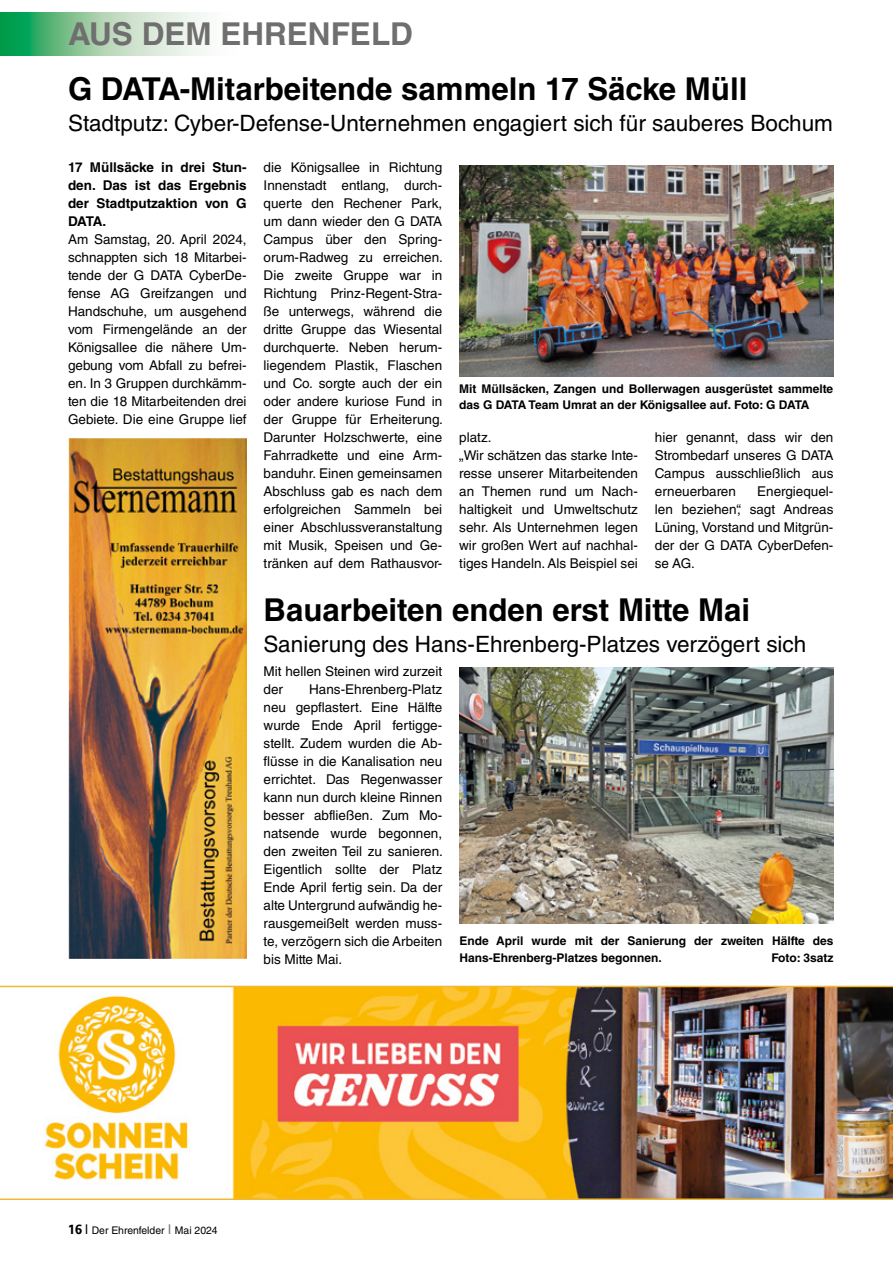
<style>
.page{position:relative;width:893px;height:1263px;background:#fff}
.page>*{position:absolute;margin:0;border:0;box-sizing:border-box;transform-origin:0 0}
.t1{font:700 31.5px "Helvetica LT Std";color:#000}
.t2{font:700 31.5px "Helvetica LT Std";color:#706f6f}
.t3{font:22.5px "Helvetica LT Std";color:#000}
.t4{font:13.5px/18px "Helvetica LT Std";color:#000;text-align:justify}
.t5{font:700 13.5px/18px "Helvetica LT Std";color:#000;text-align:justify}
.t6{font:700 12px/16.5px "Helvetica LT Std";color:#000}
.t7{font:10.5px "Helvetica LT Std";color:#000}
.s1{font-family:"Andale Sans";font-weight:700;font-size:13.5px}
.s2{font-size:13.5px}
.s3{font-size:13.5px;color:#706f6f}
</style>
<div class="page">
<img style="left:459px;top:166px;width:374px;height:211px">
<img style="left:459px;top:668px;width:374px;height:256px">
<svg style="left:0;top:13px;width:203px;height:42px;background:#93cea7"></svg>
<img style="left:0;top:986px;width:893px;height:214px">
<img style="left:68px;top:438px;width:179px;height:521px">
<h1 class="t2" style="left:68px;top:15px;width:346px">AUS DEM EHRENFELD</h1>
<h1 class="t1" style="left:68px;top:69px;width:681px">G DATA-Mitarbeitende sammeln 17 Säcke Müll</h1>
<h2 class="t3" style="left:68px;top:110px;width:766px">Stadtputz: Cyber-Defense-Unternehmen engagiert sich für sauberes Bochum</h2>
<p class="t5" style="left:68px;top:158px;width:180px">17 Müllsäcke in drei Stun&shy;den. Das ist das Ergebnis der Stadtputzaktion von G DATA.</p>
<p class="t4" style="left:68px;top:230px;width:180px">Am Samstag, 20. April 2024, schnappten sich 18 Mitarbei&shy;tende der G DATA CyberDe&shy;fense AG Greifzangen und Handschuhe, um ausgehend vom Firmengelände an der Königsallee die nähere Um&shy;gebung vom Abfall zu befrei&shy;en. In 3 Gruppen durchkämm&shy;ten die 18 Mitarbeitenden drei Gebiete. Die eine Gruppe lief</p>
<p class="t4" style="left:264px;top:158px;width:181px">die Königsallee in Richtung Innenstadt entlang, durch&shy;querte den Rechener Park, um dann wieder den G DATA Campus über den Spring&shy;orum-Radweg zu erreichen.<br>Die zweite Gruppe war in Richtung Prinz-Regent-Stra&shy;ße unterwegs, während die dritte Gruppe das Wiesental durchquerte. Neben herum&shy;liegendem Plastik, Flaschen und Co. sorgte auch der ein oder andere kuriose Fund in der Gruppe für Erheiterung.<br>Darunter Holzschwerte, eine Fahrradkette und eine Arm&shy;banduhr. Einen gemeinsamen Abschluss gab es nach dem erfolgreichen Sammeln bei einer Abschlussveranstaltung mit Musik, Speisen und Ge&shy;tränken auf dem Rathausvor-</p>
<p class="t6" style="left:459px;top:380px;width:376px">Mit Müllsäcken, Zangen und Bollerwagen ausgerüstet sammelte das G DATA Team Umrat an der Königsallee auf. Foto: G DATA</p>
<p class="t4" style="left:459px;top:428px;width:180px;text-align:left">platz.<br>„Wir schätzen das starke Inte&shy;resse unserer Mitarbeitenden an Themen rund um Nach&shy;haltigkeit und Umweltschutz sehr. Als Unternehmen legen wir großen Wert auf nachhal&shy;tiges Handeln. Als Beispiel sei</p>
<p class="t4" style="left:655px;top:428px;width:180px">hier genannt, dass wir den Strombedarf unseres G DATA Campus ausschließlich aus erneuerbaren</p>
<p class="t4" style="left:655px;top:482px;width:180px;text-indent:102px">Energiequel&shy;len beziehen“, sagt Andreas Lüning, Vorstand und Mitgrün&shy;der der G DATA CyberDefen&shy;se AG.</p>
<h1 class="t1" style="left:264px;top:591px;width:488px">Bauarbeiten enden erst Mitte Mai</h1>
<h2 class="t3" style="left:264px;top:631px;width:544px">Sanierung des Hans-Ehrenberg-Platzes verzögert sich</h2>
<p class="t4" style="left:264px;top:662px;width:180px">Mit hellen Steinen wird zurzeit der</p>
<p class="t4" style="left:264px;top:680px;width:181px;text-indent:46px">Hans-Ehrenberg-Platz neu gepflastert. Eine Hälfte wurde Ende April fertigge&shy;stellt. Zudem wurden die Ab&shy;flüsse in die Kanalisation neu errichtet. Das Regenwasser kann nun durch kleine Rinnen besser abfließen. Zum Mo&shy;natsende wurde begonnen, den zweiten Teil zu sanieren.<br>Eigentlich sollte der Platz Ende April fertig sein. Da der alte Untergrund aufwändig he&shy;rausgemeißelt werden muss&shy;te, verzögern sich die Arbeiten bis Mitte Mai.</p>
<p class="t6" style="left:459px;top:932px;width:376px">Ende April wurde mit der Sanierung der zweiten Hälfte des<br>Hans-Ehrenberg-Platzes begonnen.</p>
<p class="t6" style="left:771px;top:949px;width:64px">Foto: 3satz</p>
<p class="t7" style="left:68px;top:1224px;width:151px"><span class="s1">16</span> <span class="s2">l</span> Der Ehrenfelder <span class="s3">l</span> Mai 2024</p>
</div>
